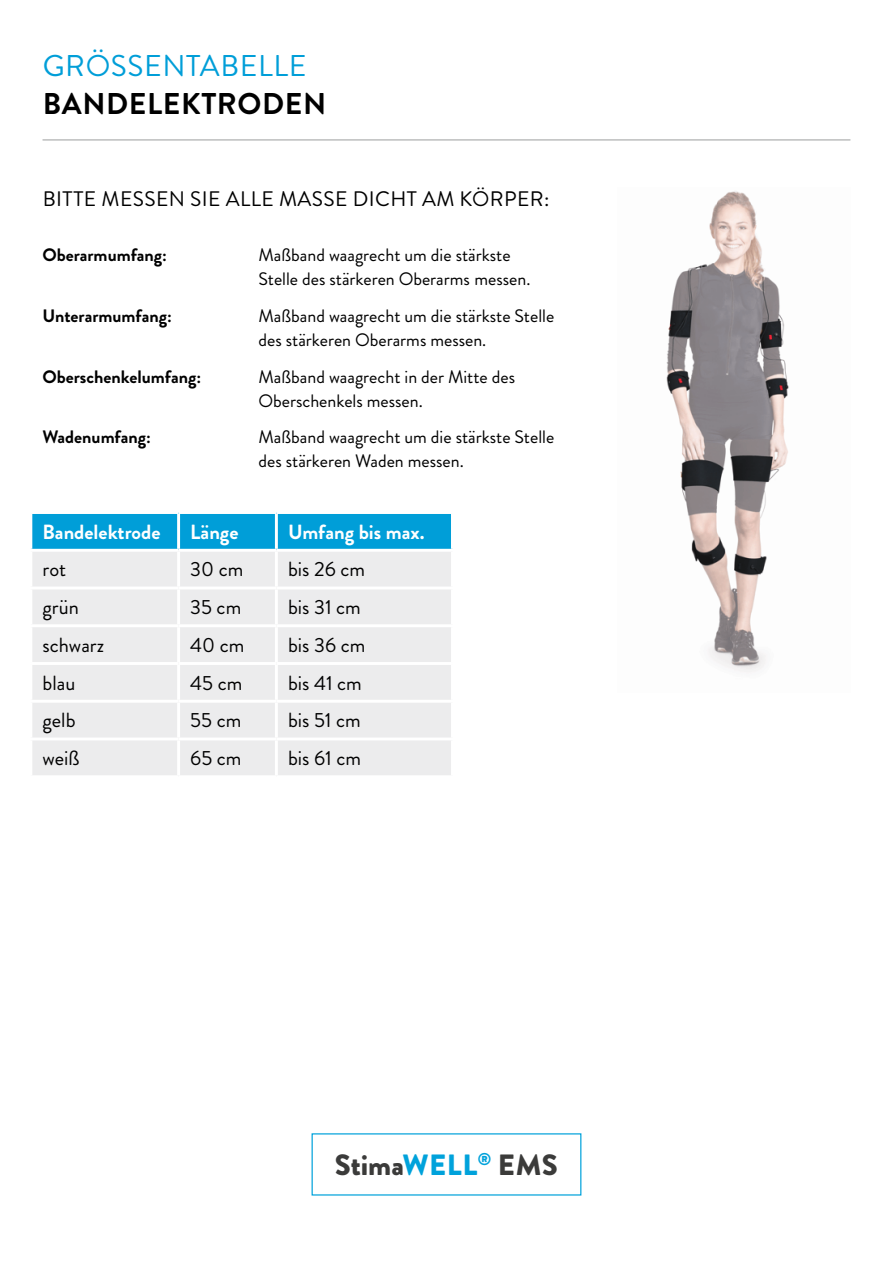
<style>
.page{position:relative;width:893px;height:1263px;background:#fff}
.page>*{position:absolute;margin:0;border:0;box-sizing:border-box;transform-origin:0 0}
.t1{font:700 30px "Brandon Grotesque";letter-spacing:.02em;color:#000}
.t2{font:30px "Brandon Grotesque";letter-spacing:.02em;color:#009ed8}
.t3{font:900 29.25px "Brandon Grotesque";letter-spacing:.01em;color:#3b3b3a}
.t4{font:21px "Brandon Grotesque";letter-spacing:.02em;color:#000}
.t5{font:20.55px "Brandon Grotesque";color:#000}
.t6{font:700 20.55px "Brandon Grotesque";color:#fff}
.t7{font:18px/24px "Brandon Grotesque";color:#000}
.t8{font:700 18px "Brandon Grotesque";color:#000}
.s1{color:#00a2db}
</style>
<div class="page">
<hr style="left:43px;top:140px;width:807px;height:1px;background:#9c9d9d">
<img style="left:666px;top:191px;width:123px;height:481px">
<div style="left:32px;top:514px;width:419px;height:35px;background:#009ed8"></div>
<div style="left:32px;top:552px;width:419px;height:223px;background:#ececed"></div>
<hr style="left:177px;top:514px;width:3px;height:35px;background:#fff">
<hr style="left:275px;top:514px;width:3px;height:35px;background:#fff">
<hr style="left:177px;top:552px;width:3px;height:34px;background:#fff">
<hr style="left:275px;top:552px;width:3px;height:34px;background:#fff">
<hr style="left:29px;top:586px;width:150px;height:3px;background:#fff">
<hr style="left:179px;top:586px;width:97px;height:3px;background:#fff">
<hr style="left:177px;top:589px;width:3px;height:35px;background:#fff">
<hr style="left:276px;top:586px;width:178px;height:3px;background:#fff">
<hr style="left:275px;top:589px;width:3px;height:35px;background:#fff">
<hr style="left:29px;top:624px;width:150px;height:3px;background:#fff">
<hr style="left:179px;top:624px;width:97px;height:3px;background:#fff">
<hr style="left:177px;top:627px;width:3px;height:35px;background:#fff">
<hr style="left:276px;top:624px;width:178px;height:3px;background:#fff">
<hr style="left:275px;top:627px;width:3px;height:35px;background:#fff">
<hr style="left:29px;top:662px;width:150px;height:3px;background:#fff">
<hr style="left:179px;top:662px;width:97px;height:3px;background:#fff">
<hr style="left:177px;top:665px;width:3px;height:35px;background:#fff">
<hr style="left:276px;top:662px;width:178px;height:3px;background:#fff">
<hr style="left:275px;top:665px;width:3px;height:35px;background:#fff">
<hr style="left:29px;top:700px;width:150px;height:3px;background:#fff">
<hr style="left:179px;top:700px;width:97px;height:3px;background:#fff">
<hr style="left:177px;top:703px;width:3px;height:34px;background:#fff">
<hr style="left:276px;top:700px;width:178px;height:3px;background:#fff">
<hr style="left:275px;top:703px;width:3px;height:34px;background:#fff">
<hr style="left:29px;top:737px;width:150px;height:3px;background:#fff">
<hr style="left:179px;top:737px;width:97px;height:3px;background:#fff">
<hr style="left:177px;top:740px;width:3px;height:35px;background:#fff">
<hr style="left:276px;top:737px;width:178px;height:3px;background:#fff">
<hr style="left:275px;top:740px;width:3px;height:35px;background:#fff">
<h1 class="t2" style="left:43px;top:45px;width:265px">GRÖSSENTABELLE</h1>
<h1 class="t1" style="left:43px;top:82px;width:285px">BANDELEKTRODEN</h1>
<p class="t4" style="left:43px;top:185px;width:508px">BITTE MESSEN SIE ALLE MASSE DICHT AM KÖRPER:</p>
<p class="t8" style="left:43px;top:242px;width:126px">Oberarmumfang:</p>
<p class="t7" style="left:259px;top:243px;width:273px">Maßband waagrecht um die stärkste<br>Stelle des stärkeren Oberarms messen.</p>
<p class="t8" style="left:43px;top:303px;width:131px">Unterarmumfang:</p>
<p class="t7" style="left:259px;top:304px;width:297px">Maßband waagrecht um die stärkste Stelle des stärkeren Oberarms messen.</p>
<p class="t8" style="left:43px;top:364px;width:160px">Oberschenkelumfang:</p>
<p class="t7" style="left:259px;top:365px;width:258px">Maßband waagrecht in der Mitte des<br>Oberschenkels messen.</p>
<p class="t8" style="left:43px;top:425px;width:110px">Wadenumfang:</p>
<p class="t7" style="left:259px;top:425px;width:297px">Maßband waagrecht um die stärkste Stelle des stärkeren Waden messen.</p>
<p class="t6" style="left:43px;top:517px;width:119px">Bandelektrode</p>
<p class="t6" style="left:190px;top:517px;width:50px">Länge</p>
<p class="t6" style="left:288px;top:517px;width:138px">Umfang bis max.</p>
<p class="t5" style="left:43px;top:555px;width:25px">rot</p>
<p class="t5" style="left:190px;top:555px;width:55px">30 cm</p>
<p class="t5" style="left:288px;top:555px;width:78px">bis 26 cm</p>
<p class="t5" style="left:43px;top:593px;width:38px">grün</p>
<p class="t5" style="left:190px;top:593px;width:52px">35 cm</p>
<p class="t5" style="left:288px;top:593px;width:74px">bis 31 cm</p>
<p class="t5" style="left:43px;top:631px;width:63px">schwarz</p>
<p class="t5" style="left:190px;top:631px;width:56px">40 cm</p>
<p class="t5" style="left:288px;top:631px;width:79px">bis 36 cm</p>
<p class="t5" style="left:43px;top:668px;width:34px">blau</p>
<p class="t5" style="left:190px;top:668px;width:54px">45 cm</p>
<p class="t5" style="left:288px;top:668px;width:75px">bis 41 cm</p>
<p class="t5" style="left:43px;top:706px;width:34px">gelb</p>
<p class="t5" style="left:190px;top:706px;width:53px">55 cm</p>
<p class="t5" style="left:288px;top:706px;width:74px">bis 51 cm</p>
<p class="t5" style="left:43px;top:744px;width:39px">weiß</p>
<p class="t5" style="left:190px;top:744px;width:53px">65 cm</p>
<p class="t5" style="left:288px;top:744px;width:74px">bis 61 cm</p>
<h2 class="t3" style="left:335px;top:1144px;width:225px">Stima<span class="s1">WELL</span><sup>®</sup> EMS</h2>
</div>
